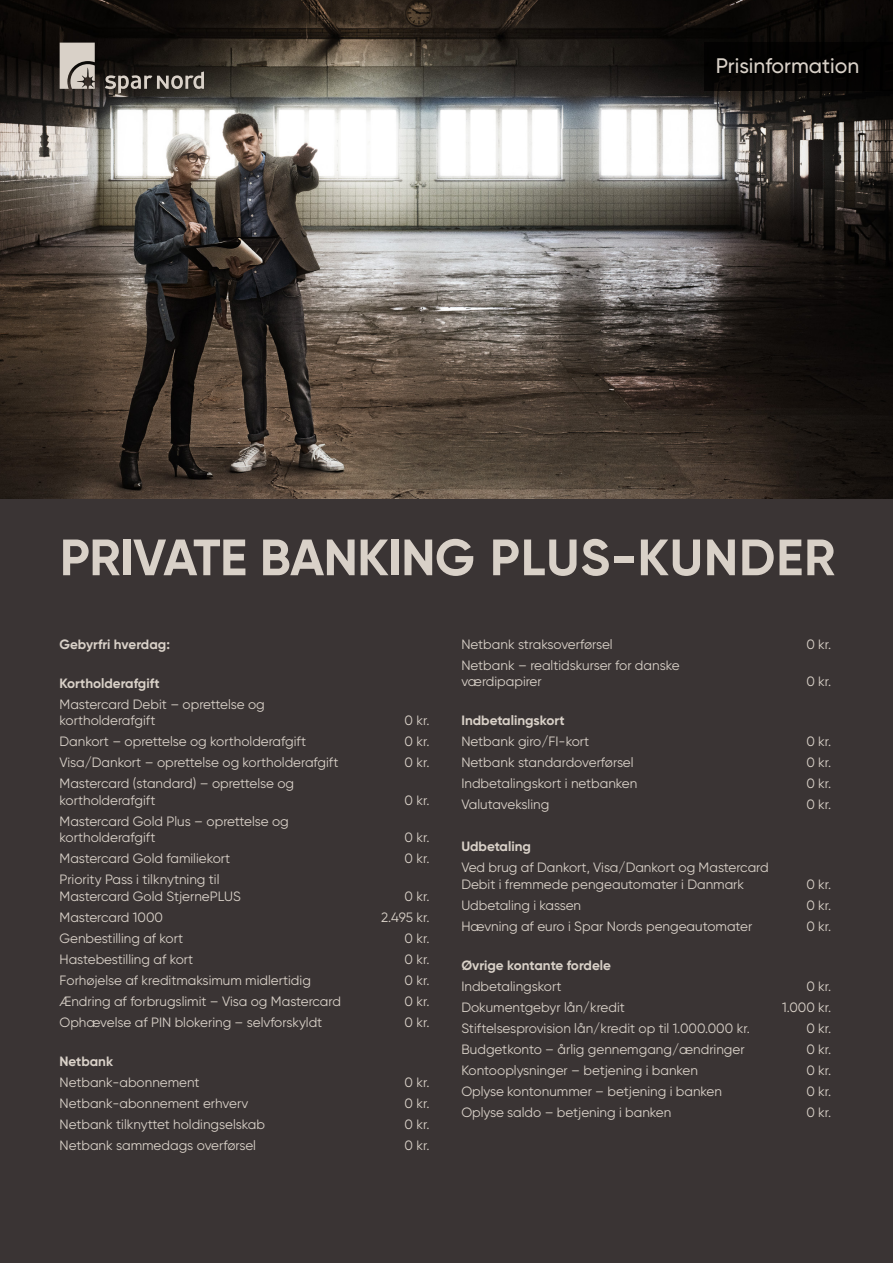
<style>
.page{position:relative;width:893px;height:1263px;background:#3a3434}
.page>*{position:absolute;margin:0;border:0;box-sizing:border-box;transform-origin:0 0}
.t1{font:700 51px "Gilroy";letter-spacing:-.01em;color:#d9d1c8}
.t2{font:500 21px "Gilroy";color:#d9d1c8}
.t3{font:13.5px "Gilroy";color:#d9d1c8}
.t4{font:700 13.5px "Gilroy";color:#d9d1c8}
</style>
<div class="page">
<img style="left:0;top:0;width:893px;height:498px">
<div style="left:704px;top:43px;width:189px;height:48px;background:#030202"></div>
<svg style="left:105px;top:71px;width:99px;height:23px;background:#57524c"></svg>
<svg style="left:60px;top:43px;width:35px;height:46px;background:#bbb4ab"></svg>
<p class="t2" style="left:716px;top:53px;width:145px">Prisinformation</p>
<p class="t1" style="left:60px;top:525px;width:777px">PRIVATE BANKING PLUS-KUNDER</p>
<p class="t4" style="left:60px;top:635px;width:112px">Gebyrfri hverdag:</p>
<p class="t4" style="left:60px;top:674px;width:102px">Kortholderafgift</p>
<p class="t3" style="left:60px;top:696px;width:207px">Mastercard Debit – oprettelse og</p>
<p class="t3" style="left:60px;top:712px;width:97px">kortholderafgift</p>
<p class="t3" style="left:405px;top:712px;width:26px">0 kr.</p>
<p class="t3" style="left:60px;top:733px;width:248px">Dankort – oprettelse og kortholderafgift</p>
<p class="t3" style="left:405px;top:733px;width:26px">0 kr.</p>
<p class="t3" style="left:60px;top:754px;width:281px">Visa/Dankort – oprettelse og kortholderafgift</p>
<p class="t3" style="left:405px;top:754px;width:26px">0 kr.</p>
<p class="t3" style="left:60px;top:775px;width:236px">Mastercard (standard) – oprettelse og</p>
<p class="t3" style="left:60px;top:792px;width:97px">kortholderafgift</p>
<p class="t3" style="left:405px;top:792px;width:26px">0 kr.</p>
<p class="t3" style="left:60px;top:813px;width:231px">Mastercard Gold Plus – oprettelse og</p>
<p class="t3" style="left:60px;top:829px;width:97px">kortholderafgift</p>
<p class="t3" style="left:405px;top:829px;width:26px">0 kr.</p>
<p class="t3" style="left:60px;top:850px;width:172px">Mastercard Gold familiekort</p>
<p class="t3" style="left:405px;top:850px;width:26px">0 kr.</p>
<p class="t3" style="left:60px;top:871px;width:161px">Priority Pass i tilknytning til</p>
<p class="t3" style="left:60px;top:888px;width:183px">Mastercard Gold StjernePLUS</p>
<p class="t3" style="left:405px;top:888px;width:26px">0 kr.</p>
<p class="t3" style="left:60px;top:909px;width:105px">Mastercard 1000</p>
<p class="t3" style="left:381px;top:909px;width:50px">2.495 kr.</p>
<p class="t3" style="left:60px;top:930px;width:125px">Genbestilling af kort</p>
<p class="t3" style="left:405px;top:930px;width:26px">0 kr.</p>
<p class="t3" style="left:60px;top:951px;width:135px">Hastebestilling af kort</p>
<p class="t3" style="left:405px;top:951px;width:26px">0 kr.</p>
<p class="t3" style="left:60px;top:972px;width:253px">Forhøjelse af kreditmaksimum midlertidig</p>
<p class="t3" style="left:405px;top:972px;width:26px">0 kr.</p>
<p class="t3" style="left:60px;top:993px;width:283px">Ændring af forbrugslimit – Visa og Mastercard</p>
<p class="t3" style="left:405px;top:993px;width:26px">0 kr.</p>
<p class="t3" style="left:60px;top:1014px;width:264px">Ophævelse af PIN blokering – selvforskyldt</p>
<p class="t3" style="left:405px;top:1014px;width:26px">0 kr.</p>
<p class="t4" style="left:60px;top:1052px;width:55px">Netbank</p>
<p class="t3" style="left:60px;top:1074px;width:142px">Netbank-abonnement</p>
<p class="t3" style="left:405px;top:1074px;width:26px">0 kr.</p>
<p class="t3" style="left:60px;top:1095px;width:190px">Netbank-abonnement erhverv</p>
<p class="t3" style="left:405px;top:1095px;width:26px">0 kr.</p>
<p class="t3" style="left:60px;top:1116px;width:207px">Netbank tilknyttet holdingselskab</p>
<p class="t3" style="left:405px;top:1116px;width:26px">0 kr.</p>
<p class="t3" style="left:60px;top:1137px;width:198px">Netbank sammedags overførsel</p>
<p class="t3" style="left:405px;top:1137px;width:26px">0 kr.</p>
<p class="t3" style="left:461px;top:636px;width:153px">Netbank straksoverførsel</p>
<p class="t3" style="left:806px;top:636px;width:26px">0 kr.</p>
<p class="t3" style="left:461px;top:657px;width:220px">Netbank – realtidskurser for danske</p>
<p class="t3" style="left:461px;top:673px;width:82px">værdipapirer</p>
<p class="t3" style="left:806px;top:673px;width:26px">0 kr.</p>
<p class="t4" style="left:461px;top:712px;width:105px">Indbetalingskort</p>
<p class="t3" style="left:461px;top:733px;width:129px">Netbank giro/FI-kort</p>
<p class="t3" style="left:806px;top:733px;width:26px">0 kr.</p>
<p class="t3" style="left:461px;top:754px;width:174px">Netbank standardoverførsel</p>
<p class="t3" style="left:806px;top:754px;width:26px">0 kr.</p>
<p class="t3" style="left:461px;top:775px;width:178px">Indbetalingskort i netbanken</p>
<p class="t3" style="left:806px;top:775px;width:26px">0 kr.</p>
<p class="t3" style="left:461px;top:796px;width:89px">Valutaveksling</p>
<p class="t3" style="left:806px;top:796px;width:26px">0 kr.</p>
<p class="t4" style="left:461px;top:838px;width:71px">Udbetaling</p>
<p class="t3" style="left:461px;top:859px;width:309px">Ved brug af Dankort, Visa/Dankort og Mastercard</p>
<p class="t3" style="left:461px;top:876px;width:284px">Debit i fremmede pengeautomater i Danmark</p>
<p class="t3" style="left:806px;top:876px;width:26px">0 kr.</p>
<p class="t3" style="left:461px;top:897px;width:121px">Udbetaling i kassen</p>
<p class="t3" style="left:806px;top:897px;width:26px">0 kr.</p>
<p class="t3" style="left:461px;top:918px;width:293px">Hævning af euro i Spar Nords pengeautomater</p>
<p class="t3" style="left:806px;top:918px;width:26px">0 kr.</p>
<p class="t4" style="left:461px;top:956px;width:151px">Øvrige kontante fordele</p>
<p class="t3" style="left:461px;top:978px;width:102px">Indbetalingskort</p>
<p class="t3" style="left:806px;top:978px;width:26px">0 kr.</p>
<p class="t3" style="left:461px;top:999px;width:165px">Dokumentgebyr lån/kredit</p>
<p class="t3" style="left:782px;top:999px;width:51px">1.000 kr.</p>
<p class="t3" style="left:461px;top:1020px;width:290px">Stiftelsesprovision lån/kredit op til 1.000.000 kr.</p>
<p class="t3" style="left:806px;top:1020px;width:26px">0 kr.</p>
<p class="t3" style="left:461px;top:1041px;width:285px">Budgetkonto – årlig gennemgang/ændringer</p>
<p class="t3" style="left:806px;top:1041px;width:26px">0 kr.</p>
<p class="t3" style="left:461px;top:1062px;width:238px">Kontooplysninger – betjening i banken</p>
<p class="t3" style="left:806px;top:1062px;width:26px">0 kr.</p>
<p class="t3" style="left:461px;top:1083px;width:262px">Oplyse kontonummer – betjening i banken</p>
<p class="t3" style="left:806px;top:1083px;width:26px">0 kr.</p>
<p class="t3" style="left:461px;top:1104px;width:212px">Oplyse saldo – betjening i banken</p>
<p class="t3" style="left:806px;top:1104px;width:26px">0 kr.</p>
</div>
